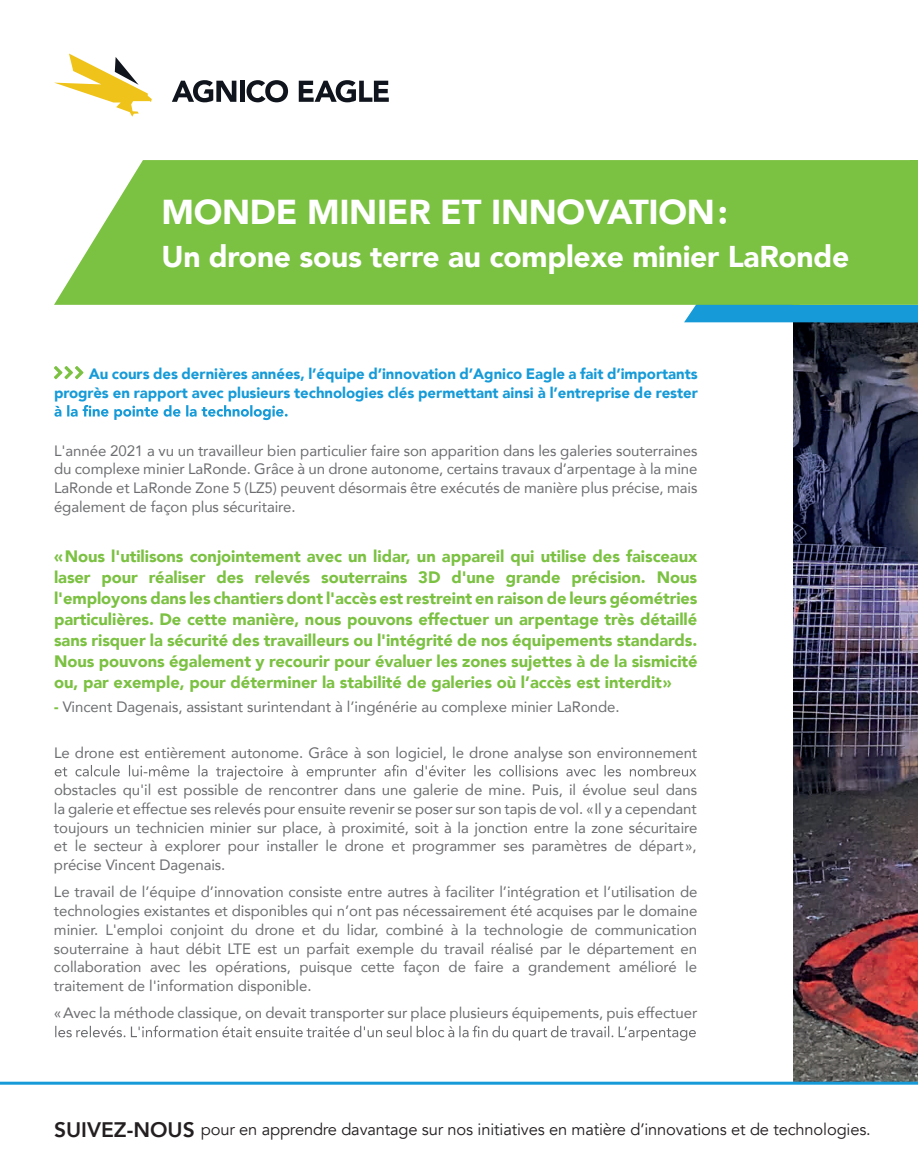
<style>
.page{position:relative;width:918px;height:1175px;background:#fff}
.page>*{position:absolute;margin:0;border:0;box-sizing:border-box;transform-origin:0 0}
.t1{font:900 34.5px "Avenir LT Com";letter-spacing:-.01em;color:#fff}
.t2{font:900 30px "Avenir LT Com";letter-spacing:-.01em;color:#fff}
.t3{font:900 16.5px/21px "Avenir LT Com";letter-spacing:-.005em;color:#7bc142;text-align:justify}
.t4{font:16.5px "Avenir LT Com";letter-spacing:-.01em;color:#231f20}
.t5{font:15px/18.8px "Avenir LT Com";letter-spacing:-.005em;color:#6c6d70;text-align:justify}
.t6{font:900 15px/18.8px "Avenir LT Com";letter-spacing:-.005em;color:#169bd8;text-align:right}
.s1{font-weight:900;color:#7bc142}
.s2{font-weight:800;font-size:21px}
</style>
<div class="page">
<img style="left:794px;top:322px;width:124px;height:759px">
<svg style="left:54px;top:160px;width:630px;height:145px;background:#84c54f"></svg>
<svg style="left:54px;top:366px;width:29px;height:13px"></svg>
<svg style="left:54px;top:405px;width:234px;height:15px"></svg>
<svg style="left:55px;top:764px;width:642px;height:16px"></svg>
<svg style="left:55px;top:1025px;width:641px;height:15px"></svg>
<svg style="left:800px;top:322px;width:118px;height:114px;background:#303342"></svg>
<svg style="left:684px;top:160px;width:234px;height:162px;background:#71bd52"></svg>
<svg style="left:172px;top:80px;width:64px;height:22px"></svg>
<hr style="left:240px;top:81px;width:4px;height:21px;background:#10151d">
<svg style="left:247px;top:80px;width:41px;height:22px"></svg>
<svg style="left:299px;top:80px;width:90px;height:22px"></svg>
<svg style="left:54px;top:54px;width:98px;height:63px"></svg>
<hr style="left:0;top:1081px;width:918px;height:3px;background:#169bd8">
<h1 class="t1" style="left:161px;top:191px;width:568px">MONDE MINIER ET INNOVATION:</h1>
<h2 class="t2" style="left:161px;top:238px;width:689px">Un drone sous terre au complexe minier LaRonde</h2>
<p class="t6" style="left:54px;top:364px;width:645px">Au cours des dernières années, l’équipe d’innovation d’Agnico Eagle a fait d’importants progrès en rapport avec plusieurs technologies clés permettant ainsi à l’entreprise de rester</p>
<p class="t5" style="left:54px;top:441px;width:645px">L'année 2021 a vu un travailleur bien particulier faire son apparition dans les galeries souterraines du complexe minier LaRonde. Grâce à un drone autonome, certains travaux d’arpentage à la mine LaRonde et LaRonde Zone 5 (LZ5) peuvent désormais être exécutés de manière plus précise, mais également de façon plus sécuritaire.</p>
<p class="t3" style="left:54px;top:545px;width:645px">«Nous l'utilisons conjointement avec un lidar, un appareil qui utilise des faisceaux laser pour réaliser des relevés souterrains 3D d'une grande précision. Nous l'employons dans les chantiers dont l'accès est restreint en raison de leurs géométries particulières. De cette manière, nous pouvons effectuer un arpentage très détaillé sans risquer la sécurité des travailleurs ou l'intégrité de nos équipements standards.<br>Nous pouvons également y recourir pour évaluer les zones sujettes à de la sismicité ou, par exemple, pour déterminer la stabilité de galeries où l’accès est interdit»</p>
<p class="t5" style="left:54px;top:697px;width:567px"><span class="s1">-</span> Vincent Dagenais, assistant surintendant à l’ingénérie au complexe minier LaRonde.</p>
<p class="t5" style="left:54px;top:743px;width:645px">Le drone est entièrement autonome. Grâce à son logiciel, le drone analyse son environnement</p>
<p class="t5" style="left:54px;top:780px;width:645px">obstacles qu'il est possible de rencontrer dans une galerie de mine. Puis, il évolue seul dans la galerie et effectue ses relevés pour ensuite revenir se poser sur son tapis de vol. «Il y a cependant toujours un technicien minier sur place, à proximité, soit à la jonction entre la zone sécuritaire et le secteur à explorer pour installer le drone et programmer ses paramètres de départ», précise Vincent Dagenais.</p>
<p class="t5" style="left:54px;top:882px;width:645px">Le travail de l’équipe d’innovation consiste entre autres à faciliter l’intégration et l’utilisation de technologies existantes et disponibles qui n’ont pas nécessairement été acquises par le domaine minier. L'emploi conjoint du drone et du lidar, combiné à la technologie de communication souterraine à haut débit LTE est un parfait exemple du travail réalisé par le département en collaboration avec les opérations, puisque cette façon de faire a grandement amélioré le traitement de l'information disponible.</p>
<p class="t5" style="left:54px;top:1003px;width:645px">«Avec la méthode classique, on devait transporter sur place plusieurs équipements, puis effectuer</p>
<p class="t4" style="left:54px;top:1119px;width:818px"><span class="s2">SUIVEZ-NOUS</span> pour en apprendre davantage sur nos initiatives en matière d’innovations et de technologies.</p>
</div>
